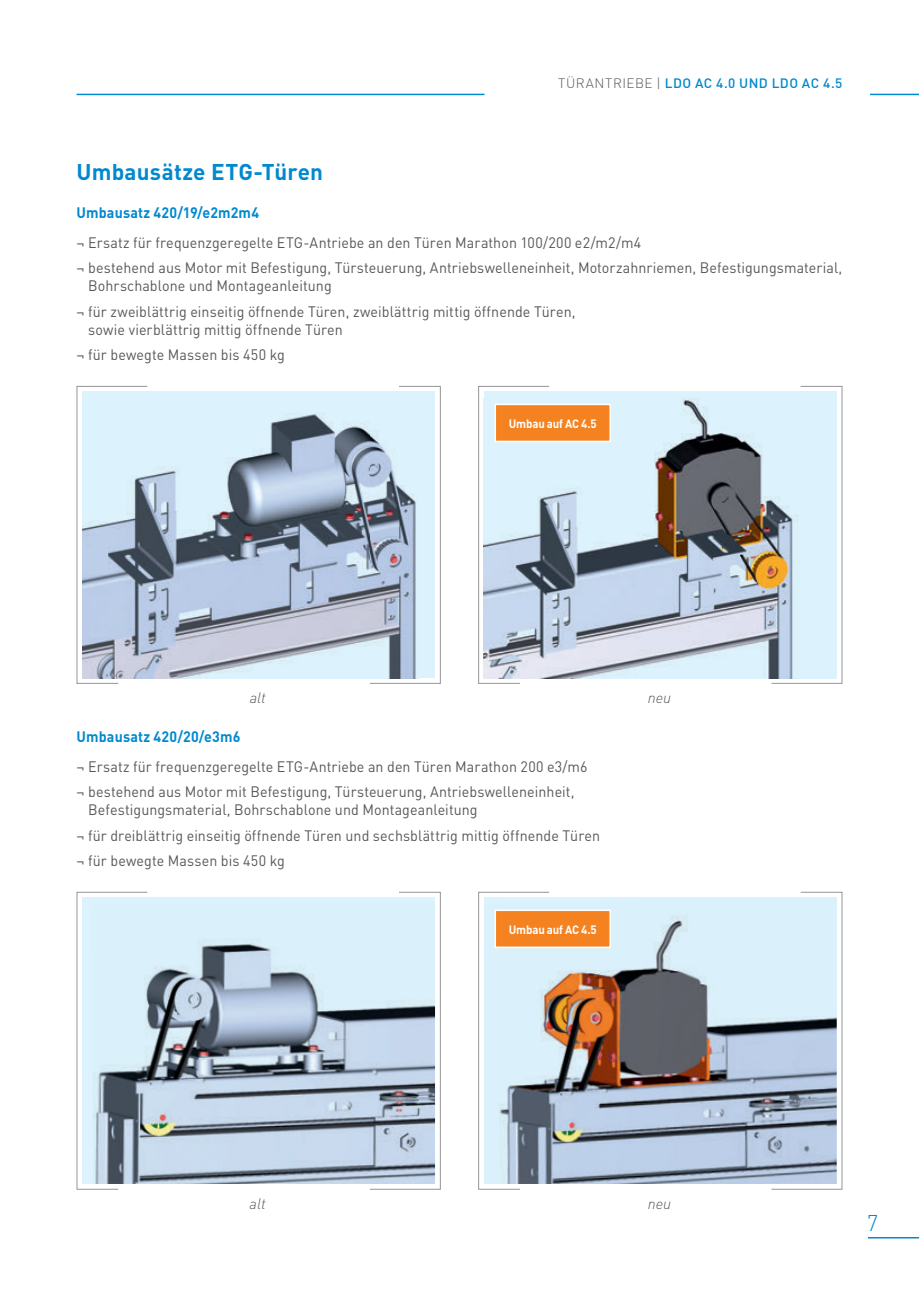
<style>
.page{position:relative;width:919px;height:1289px;background:#fff}
.page>*{position:absolute;margin:0;border:0;box-sizing:border-box;transform-origin:0 0}
.t1{font:700 22.5px "DIN";letter-spacing:.01em;color:#0089cf}
.t2{font:300 22.5px "DIN";color:#0089cf}
.t3{font:15px/25.5px "DIN";letter-spacing:.005em;color:#57585a;scale:.95 1}
.t4{font:15px/25.5px "DIN";letter-spacing:.005em;color:#57585a}
.t5{font:700 15px "DIN";letter-spacing:.01em;color:#0089cf;scale:.95 1}
.t6{font:italic 300 15px "DIN";color:#57585a}
.t7{font:500 13.5px "DIN";letter-spacing:.035em;color:#0089cf}
.t8{font:700 12px "DIN";letter-spacing:-.015em;color:#fff;scale:.95 1}
.s1{font-weight:300;color:#57585a}
</style>
<div class="page">
<hr style="left:867px;top:1236px;width:51px;height:2px;background:#0089cf">
<hr style="left:77px;top:94px;width:407px;height:1px;background:#0089cf">
<hr style="left:870px;top:94px;width:48px;height:1px;background:#0089cf">
<div style="left:82px;top:391px;width:353px;height:287px;background:#dcf2fc"></div>
<img style="left:148px;top:413px;width:221px;height:265px">
<svg style="left:76px;top:385px;width:72px;height:299px"></svg>
<svg style="left:369px;top:385px;width:72px;height:299px"></svg>
<img style="left:550px;top:398px;width:220px;height:280px">
<svg style="left:478px;top:385px;width:72px;height:299px;background:#c3d1dd"></svg>
<svg style="left:770px;top:385px;width:72px;height:299px;background:#d3e3ea"></svg>
<img style="left:148px;top:902px;width:221px;height:281px">
<svg style="left:76px;top:891px;width:72px;height:298px;background:#c2d3dd"></svg>
<svg style="left:369px;top:891px;width:72px;height:298px;background:#becdda"></svg>
<img style="left:550px;top:897px;width:220px;height:286px">
<svg style="left:478px;top:891px;width:72px;height:298px;background:#c2d2db"></svg>
<svg style="left:770px;top:891px;width:72px;height:298px;background:#bccddc"></svg>
<div style="left:495px;top:404px;width:115px;height:37px;background:#f58220"></div>
<div style="left:494px;top:403px;width:117px;height:39px;border:2px solid #fff"></div>
<div style="left:495px;top:910px;width:115px;height:37px;background:#f58220"></div>
<div style="left:494px;top:909px;width:117px;height:39px;border:2px solid #fff"></div>
<p class="t7" style="left:558px;top:74px;width:286px"><span class="s1">TÜRANTRIEBE |</span> LDO AC 4.0 UND LDO AC 4.5</p>
<h1 class="t1" style="left:77px;top:157px;width:248px">Umbausätze ETG-Türen</h1>
<p class="t5" style="left:77px;top:203px;width:193px">Umbausatz 420/19/e2m2m4</p>
<p class="t4" style="left:77px;top:229px;width:767px">¬ Ersatz für frequenzgeregelte ETG-Antriebe an den Türen Marathon 100/200 e2/m2/m4<br>¬ bestehend aus Motor mit Befestigung, Türsteuerung, Antriebswelleneinheit, Motorzahnriemen, Befestigungsmaterial,</p>
<p class="t3" style="left:77px;top:273px;width:526px;text-indent:12px">Bohrschablone und Montageanleitung<br>¬ für zweiblättrig einseitig öffnende Türen, zweiblättrig mittig öffnende Türen,</p>
<p class="t3" style="left:77px;top:316px;width:282px;text-indent:12px">sowie vierblättrig mittig öffnende Türen ¬ für bewegte Massen bis 450 kg</p>
<p class="t8" style="left:509px;top:416px;width:94px">Umbau auf AC 4.5</p>
<p class="t6" style="left:250px;top:688px;width:18px">alt</p>
<p class="t6" style="left:647px;top:688px;width:25px">neu</p>
<p class="t5" style="left:77px;top:726px;width:174px">Umbausatz 420/20/e3m6</p>
<p class="t4" style="left:77px;top:753px;width:512px">¬ Ersatz für frequenzgeregelte ETG-Antriebe an den Türen Marathon 200 e3/m6 ¬ bestehend aus Motor mit Befestigung, Türsteuerung, Antriebswelleneinheit,</p>
<p class="t3" style="left:77px;top:796px;width:552px;text-indent:12px">Befestigungsmaterial, Bohrschablone und Montageanleitung<br>¬ für dreiblättrig einseitig öffnende Türen und sechsblättrig mittig öffnende Türen ¬ für bewegte Massen bis 450 kg</p>
<p class="t8" style="left:509px;top:921px;width:94px">Umbau auf AC 4.5</p>
<p class="t6" style="left:249px;top:1194px;width:18px">alt</p>
<p class="t6" style="left:647px;top:1194px;width:25px">neu</p>
<h1 class="t2" style="left:866px;top:1208px;width:13px">7</h1>
</div>
